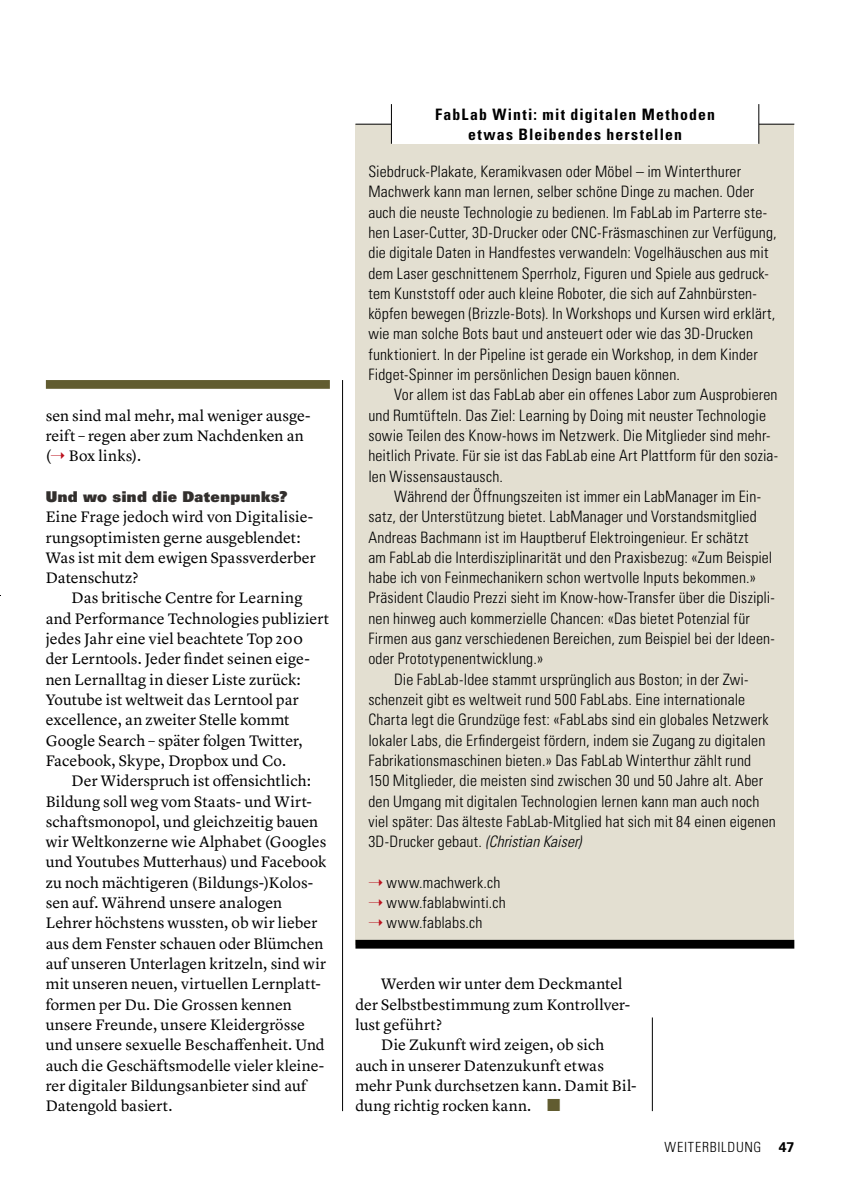
<style>
.page{position:relative;width:844px;height:1191px;background:#fff}
.page>*{position:absolute;margin:0;border:0;box-sizing:border-box;transform-origin:0 0}
.t1{font:300 condensed 15.75px/20.3px "Univers LT Std";letter-spacing:.01em;color:#000}
.t2{font:15.75px/20.3px "Lyon Text";color:#000}
.t3{font:700 condensed 15.75px/20.3px "Univers LT Std";letter-spacing:.075em;color:#000;text-align:center}
.t4{font:14.88px "Univers LT Std X Black";letter-spacing:.03em;color:#322f2d}
.t5{font:300 condensed 14px "Univers LT Std";letter-spacing:.05em;color:#000}
.t6{font:700 14px "Univers LT Std";color:#000}
.s1{color:#bb111d}
.s2{font-style:italic}
.s3{color:#615c30}
</style>
<div class="page">
<hr style="left:342px;top:380px;width:1px;height:731px;background:#000">
<hr style="left:652px;top:1017px;width:1px;height:94px;background:#000">
<div style="left:46px;top:380px;width:284px;height:9px;background:#615c30"></div>
<div style="left:355px;top:124px;width:439px;height:820px;background:#e3dfd1"></div>
<hr style="left:355px;top:124px;width:439px;height:1px;background:#000">
<div style="left:355px;top:940px;width:439px;height:8px;background:#000"></div>
<div style="left:391px;top:104px;width:367px;height:40px;background:#fff"></div>
<hr style="left:391px;top:104px;width:1px;height:40px;background:#000">
<hr style="left:758px;top:104px;width:1px;height:40px;background:#000">
<p class="t2" style="left:46px;top:404px;width:266px">sen sind mal mehr, mal weniger ausge&shy;reift – regen aber zum Nachdenken an (<span class="s1">➝</span> Box links).</p>
<p class="t4" style="left:46px;top:487px;width:243px">Und wo sind die Datenpunks?</p>
<p class="t2" style="left:46px;top:505px;width:271px">Eine Frage jedoch wird von Digitalisie&shy;rungsoptimisten gerne ausgeblendet:<br>Was ist mit dem ewigen Spassverderber<br>Datenschutz?</p>
<p class="t2" style="left:46px;top:587px;width:285px;text-indent:26px">Das britische Centre for Learning and Performance Technologies publiziert jedes Jahr eine viel beachtete Top 200 der Lerntools. Jeder findet seinen eige&shy;nen Lernalltag in dieser Liste zurück:<br>Youtube ist weltweit das Lerntool par excellence, an zweiter Stelle kommt Google Search – später folgen Twitter, Facebook, Skype, Dropbox und Co.</p>
<p class="t2" style="left:46px;top:769px;width:282px;text-indent:26px">Der Widerspruch ist offensichtlich:<br>Bildung soll weg vom Staats- und Wirt&shy;schaftsmonopol, und gleichzeitig bauen wir Weltkonzerne wie Alphabet (Googles und Youtubes Mutterhaus) und Facebook zu noch mächtigeren (Bildungs-)Kolos&shy;sen auf. Während unsere analogen Lehrer höchstens wussten, ob wir lieber aus dem Fenster schauen oder Blümchen auf unseren Unterlagen kritzeln, sind wir mit unseren neuen, virtuellen Lernplatt&shy;formen per Du. Die Grossen kennen unsere Freunde, unsere Kleidergrösse und unsere sexuelle Beschaffenheit. Und auch die Geschäftsmodelle vieler kleine&shy;rer digitaler Bildungsanbieter sind auf Datengold basiert.</p>
<p class="t3" style="left:435px;top:104px;width:281px">FabLab Winti: mit digitalen Methoden etwas Bleibendes herstellen</p>
<p class="t1" style="left:368px;top:161px;width:409px">Siebdruck-Plakate, Keramikvasen oder Möbel – im Winterthurer Machwerk kann man lernen, selber schöne Dinge zu machen. Oder auch die neuste Technologie zu bedienen. Im FabLab im Parterre ste&shy;hen Laser-Cutter, 3D-Drucker oder CNC-Fräsmaschinen zur Verfügung, die digitale Daten in Handfestes verwandeln: Vogelhäuschen aus mit dem Laser geschnittenem Sperrholz, Figuren und Spiele aus gedruck&shy;tem Kunststoff oder auch kleine Roboter, die sich auf Zahnbürsten&shy;köpfen bewegen (Brizzle-Bots). In Workshops und Kursen wird erklärt, wie man solche Bots baut und ansteuert oder wie das 3D-Drucken funktioniert. In der Pipeline ist gerade ein Workshop, in dem Kinder Fidget-Spinner im persönlichen Design bauen können.</p>
<p class="t1" style="left:368px;top:385px;width:411px;text-indent:26px">Vor allem ist das FabLab aber ein offenes Labor zum Ausprobieren und Rumtüfteln. Das Ziel: Learning by Doing mit neuster Technologie sowie Teilen des Know-hows im Netzwerk. Die Mitglieder sind mehr&shy;heitlich Private. Für sie ist das FabLab eine Art Plattform für den sozia&shy;len Wissensaustausch.</p>
<p class="t1" style="left:394px;top:486px;width:368px">Während der Öffnungszeiten ist immer ein LabManager im Ein-</p>
<p class="t1" style="left:368px;top:506px;width:390px">satz, der Unterstützung bietet. LabManager und Vorstandsmitglied</p>
<p class="t1" style="left:368px;top:527px;width:381px">Andreas Bachmann ist im Hauptberuf Elektroingenieur. Er schätzt</p>
<p class="t1" style="left:368px;top:547px;width:405px">am FabLab die Interdisziplinarität und den Praxisbezug: «Zum Beispiel</p>
<p class="t1" style="left:368px;top:567px;width:389px">habe ich von Feinmechanikern schon wertvolle Inputs bekommen.»</p>
<p class="t1" style="left:368px;top:588px;width:408px">Präsident Claudio Prezzi sieht im Know-how-Transfer über die Diszipli-</p>
<p class="t1" style="left:368px;top:608px;width:383px">nen hinweg auch kommerzielle Chancen: «Das bietet Potenzial für</p>
<p class="t1" style="left:368px;top:628px;width:408px">Firmen aus ganz verschiedenen Bereichen, zum Beispiel bei der Ideen-</p>
<p class="t1" style="left:368px;top:648px;width:176px">oder Prototypenentwicklung.»</p>
<p class="t1" style="left:394px;top:669px;width:356px">Die FabLab-Idee stammt ursprünglich aus Boston; in der Zwi-</p>
<p class="t1" style="left:368px;top:689px;width:378px">schenzeit gibt es weltweit rund 500 FabLabs. Eine internationale</p>
<p class="t1" style="left:368px;top:709px;width:401px">Charta legt die Grundzüge fest: «FabLabs sind ein globales Netzwerk</p>
<p class="t1" style="left:368px;top:730px;width:398px">lokaler Labs, die Erfindergeist fördern, indem sie Zugang zu digitalen</p>
<p class="t1" style="left:368px;top:750px;width:384px">Fabrikationsmaschinen bieten.» Das FabLab Winterthur zählt rund</p>
<p class="t1" style="left:368px;top:770px;width:396px">150 Mitglieder, die meisten sind zwischen 30 und 50 Jahre alt. Aber</p>
<p class="t1" style="left:368px;top:791px;width:392px">den Umgang mit digitalen Technologien lernen kann man auch noch</p>
<p class="t1" style="left:368px;top:811px;width:409px">viel später: Das älteste FabLab-Mitglied hat sich mit 84 einen eigenen</p>
<p class="t1" style="left:368px;top:831px;width:214px">3D-Drucker gebaut. <span class="s2">(Christian Kaiser)</span></p>
<p class="t1" style="left:368px;top:872px;width:139px"><span class="s1">➝</span> www.machwerk.ch <span class="s1">➝</span> www.fablabwinti.ch <span class="s1">➝</span> www.fablabs.ch</p>
<p class="t2" style="left:381px;top:972px;width:243px">Werden wir unter dem Deckmantel</p>
<p class="t2" style="left:355px;top:993px;width:276px">der Selbstbestimmung zum Kontrollver-</p>
<p class="t2" style="left:355px;top:1013px;width:88px">lust geführt?</p>
<p class="t2" style="left:381px;top:1033px;width:224px">Die Zukunft wird zeigen, ob sich</p>
<p class="t2" style="left:355px;top:1053px;width:250px">auch in unserer Datenzukunft etwas</p>
<p class="t2" style="left:355px;top:1074px;width:283px">mehr Punk durchsetzen kann. Damit Bil-</p>
<p class="t2" style="left:355px;top:1094px;width:206px">dung richtig rocken kann. <span class="s3">■</span></p>
<p class="t5" style="left:664px;top:1138px;width:98px">WEITERBILDUNG</p>
<p class="t6" style="left:778px;top:1138px;width:17px">47</p>
</div>
